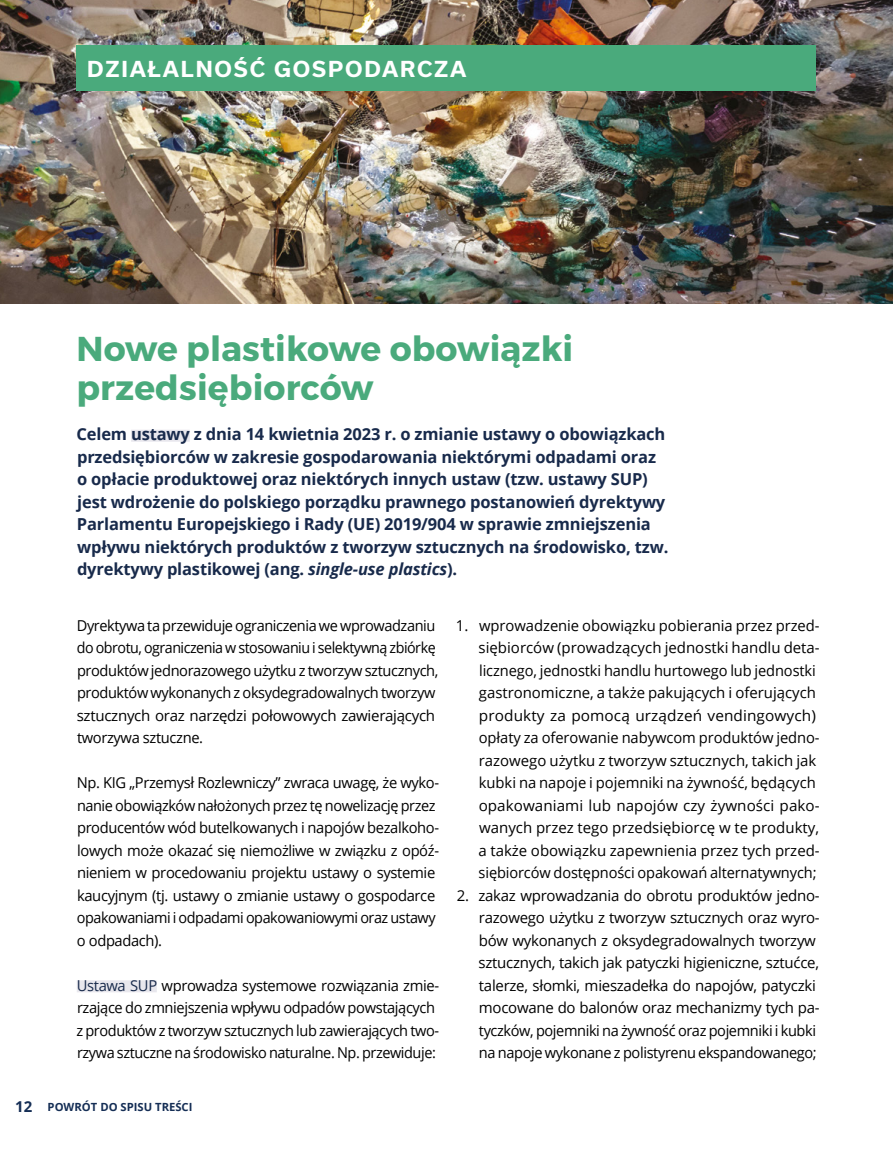
<style>
.page{position:relative;width:893px;height:1149px;background:#fff}
.page>*{position:absolute;margin:0;border:0;box-sizing:border-box;transform-origin:0 0}
.t1{font:34.5px/39px "Trueno Bd";letter-spacing:.005em;color:#4aaa7c}
.t2{font:700 21px "Usual";letter-spacing:.09em;color:#fff}
.t3{font:700 16.5px/22.5px "Open Sans";letter-spacing:-.01em;color:#182a4b}
.t4{font:15px/22.5px "Open Sans";letter-spacing:-.025em;color:#000}
.t5{font:15px/22.5px "Open Sans";color:#000}
.t6{font:700 11.25px "Open Sans";color:#152e55}
.s1{font-style:italic}
.s2{color:#182a4b}
.s3{font-size:15px}
</style>
<div class="page">
<div style="left:77px;top:980px;width:80px;height:12px;background:#e8e7ed"></div>
<img style="left:0;top:0;width:893px;height:303px">
<div style="left:131px;top:429px;width:59px;height:12px;background:#e8e7ed"></div>
<div style="left:76px;top:46px;width:740px;height:45px;background:#4aaa7c"></div>
<h2 class="t2" style="left:87px;top:57px;width:381px">DZIAŁALNOŚĆ GOSPODARCZA</h2>
<h1 class="t1" style="left:76px;top:329px;width:498px">Nowe plastikowe obowiązki przedsiębiorców</h1>
<p class="t3" style="left:77px;top:422px;width:593px">Celem ustawy z dnia 14 kwietnia 2023 r. o zmianie ustawy o obowiązkach przedsiębiorców w zakresie gospodarowania niektórymi odpadami oraz o opłacie produktowej oraz niektórych innych ustaw (tzw. ustawy SUP) jest wdrożenie do polskiego porządku prawnego postanowień dyrektywy Parlamentu Europejskiego i Rady (UE) 2019/904 w sprawie zmniejszenia wpływu niektórych produktów z tworzyw sztucznych na środowisko, tzw. dyrektywy plastikowej (ang. <span class="s1">single-use plastics</span>).</p>
<p class="t4" style="left:77px;top:613px;width:363px">Dyrektywa ta przewiduje ograniczenia we wprowadzaniu do obrotu, ograniczenia w stosowaniu i selektywną zbiórkę produktów jednorazowego użytku z tworzyw sztucznych, produktów wykonanych z oksydegradowalnych tworzyw sztucznych oraz narzędzi połowowych zawierających tworzywa sztuczne.</p>
<p class="t4" style="left:77px;top:770px;width:364px">Np. KIG „Przemysł Rozlewniczy” zwraca uwagę, że wyko&shy;nanie obowiązków nałożonych przez tę nowelizację przez producentów wód butelkowanych i napojów bezalkoho&shy;lowych może okazać się niemożliwe w związku z opóź&shy;nieniem w procedowaniu projektu ustawy o systemie kaucyjnym (tj. ustawy o zmianie ustawy o gospodarce opakowaniami i odpadami opakowaniowymi oraz ustawy o odpadach).</p>
<p class="t4" style="left:76px;top:973px;width:364px"><span class="s2">Ustawa SUP</span> wprowadza systemowe rozwiązania zmie&shy;rzające do zmniejszenia wpływu odpadów powstających z produktów z tworzyw sztucznych lub zawierających two&shy;rzywa sztuczne na środowisko naturalne. Np. przewiduje:</p>
<p class="t6" style="left:15px;top:1098px;width:179px"><span class="s3">12</span> POWRÓT DO SPISU TREŚCI</p>
<p class="t5" style="left:478px;top:613px;width:343px;text-indent:-23px">1. wprowadzenie obowiązku pobierania przez przed&shy;siębiorców (prowadzących jednostki handlu deta&shy;licznego, jednostki handlu hurtowego lub jednostki gastronomiczne, a także pakujących i oferujących produkty za pomocą urządzeń vendingowych) opłaty za oferowanie nabywcom produktów jedno&shy;razowego użytku z tworzyw sztucznych, takich jak kubki na napoje i pojemniki na żywność, będących opakowaniami lub napojów czy żywności pako&shy;wanych przez tego przedsiębiorcę w te produkty, a także obowiązku zapewnienia przez tych przed&shy;siębiorców dostępności opakowań alternatywnych;</p>
<p class="t4" style="left:479px;top:883px;width:343px;text-indent:-22px">2. zakaz wprowadzania do obrotu produktów jedno&shy;razowego użytku z tworzyw sztucznych oraz wyro&shy;bów wykonanych z oksydegradowalnych tworzyw sztucznych, takich jak patyczki higieniczne, sztućce, talerze, słomki, mieszadełka do napojów, patyczki mocowane do balonów oraz mechanizmy tych pa&shy;tyczków, pojemniki na żywność oraz pojemniki i kubki na napoje wykonane z polistyrenu ekspandowanego;</p>
</div>
